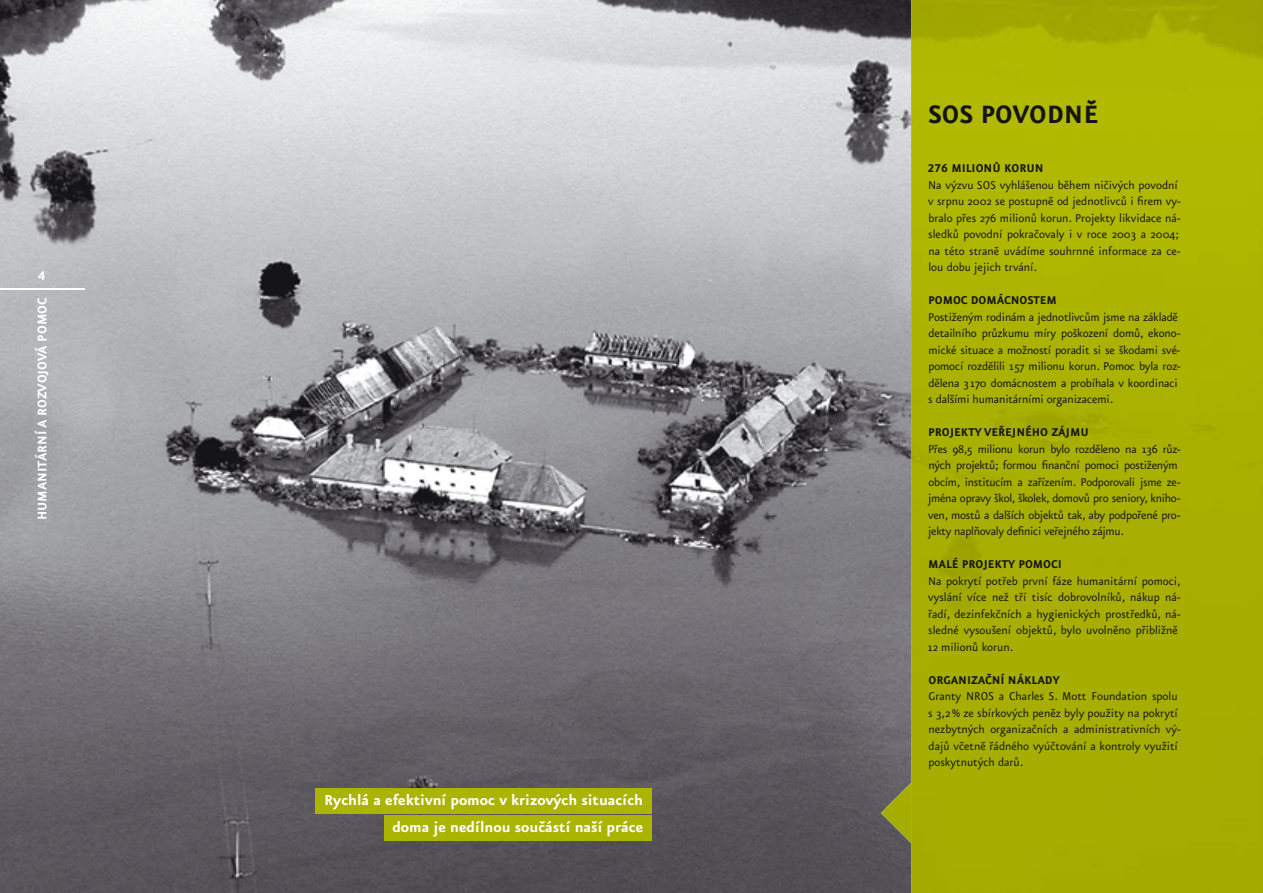
<style>
.page{position:relative;width:1263px;height:893px;background:#fff}
.page>*{position:absolute;margin:0;border:0;box-sizing:border-box;transform-origin:0 0}
.t1{font:700 30px "Eureka Sans OT";color:#151518}
.t2{font:700 17.25px/27px "Eureka Sans OT";color:#fff;text-align:right}
.t3{font:700 15px "Eureka Sans OT";color:#fff}
.t4{font:13.5px/16.5px "Eureka Sans OT";color:#151518}
.t5{font:13.5px/16.5px "Eureka Sans OT";letter-spacing:-.02em;color:#151518}
.t6{font:700 13.5px "Eureka Sans OT";color:#151518}
</style>
<div class="page">
<img style="left:0;top:0;width:1263px;height:893px">
<img style="left:881px;top:783px;width:30px;height:60px">
<img style="left:911px;top:783px;width:1px;height:60px">
<hr style="left:0;top:288px;width:85px;height:1px;background:#fff">
<div style="left:316px;top:789px;width:336px;height:25px;background:#abb400"></div>
<div style="left:384px;top:816px;width:268px;height:25px;background:#abb400"></div>
<p class="t3" style="left:38px;top:268px;width:9px">4</p>
<p class="t3" style="left:34px;top:520px;width:224px;rotate:-90deg">HUMANITÁRNÍ A ROZVOJOVÁ POMOC</p>
<p class="t2" style="left:324px;top:787px;width:320px">Rychlá a efektivní pomoc v krizových situacích doma je nedílnou součástí naší práce</p>
<h1 class="t1" style="left:928px;top:99px;width:172px">SOS POVODNĚ</h1>
<p class="t6" style="left:927px;top:162px;width:118px">276 MILIONŮ KORUN</p>
<p class="t4" style="left:928px;top:177px;width:254px">Na výzvu SOS vyhlášenou během ničivých povodní v srpnu 2002 se postupně od jednotlivců i firem vy&shy;bralo přes 276 milionů korun. Projekty likvidace ná&shy;sledků povodní pokračovaly i v roce 2003 a 2004; na této straně uvádíme souhrnné informace za ce&shy;lou dobu jejich trvání.</p>
<p class="t6" style="left:928px;top:294px;width:130px">POMOC DOMÁCNOSTEM</p>
<p class="t4" style="left:928px;top:309px;width:254px">Postiženým rodinám a jednotlivcům jsme na základě detailního průzkumu míry poškození domů, ekono&shy;mické situace a možností poradit si se škodami své&shy;pomocí rozdělili 157 milionu korun. Pomoc byla roz&shy;dělena 3 170 domácnostem a probíhala v koordinaci s dalšími humanitárními organizacemi.</p>
<p class="t6" style="left:928px;top:426px;width:162px">PROJEKTY VEŘEJNÉHO ZÁJMU</p>
<p class="t5" style="left:928px;top:441px;width:254px">Přes 98,5 milionu korun bylo rozděleno na 136 růz&shy;ných projektů; formou finanční pomoci postiženým obcím, institucím a zařízením. Podporovali jsme ze&shy;jména opravy škol, školek, domovů pro seniory, kniho&shy;ven, mostů a dalších objektů tak, aby podpořené pro&shy;jekty naplňovaly definici veřejného zájmu.</p>
<p class="t6" style="left:928px;top:558px;width:135px">MALÉ PROJEKTY POMOCI</p>
<p class="t4" style="left:928px;top:573px;width:254px">Na pokrytí potřeb první fáze humanitární pomoci, vyslání více než tří tisíc dobrovolníků, nákup ná&shy;řadí, dezinfekčních a hygienických prostředků, ná&shy;sledné vysoušení objektů, bylo uvolněno přibližně 12 milionů korun.</p>
<p class="t6" style="left:928px;top:673px;width:133px">ORGANIZAČNÍ NÁKLADY</p>
<p class="t4" style="left:928px;top:689px;width:254px">Granty NROS a Charles S. Mott Foundation spolu s 3,2 % ze sbírkových peněz byly po užity na pokrytí nezbytných organizačních a administrativních vý&shy;dajů včetně řádného vyúčtování a kontroly využití poskytnutých darů.</p>
</div>
